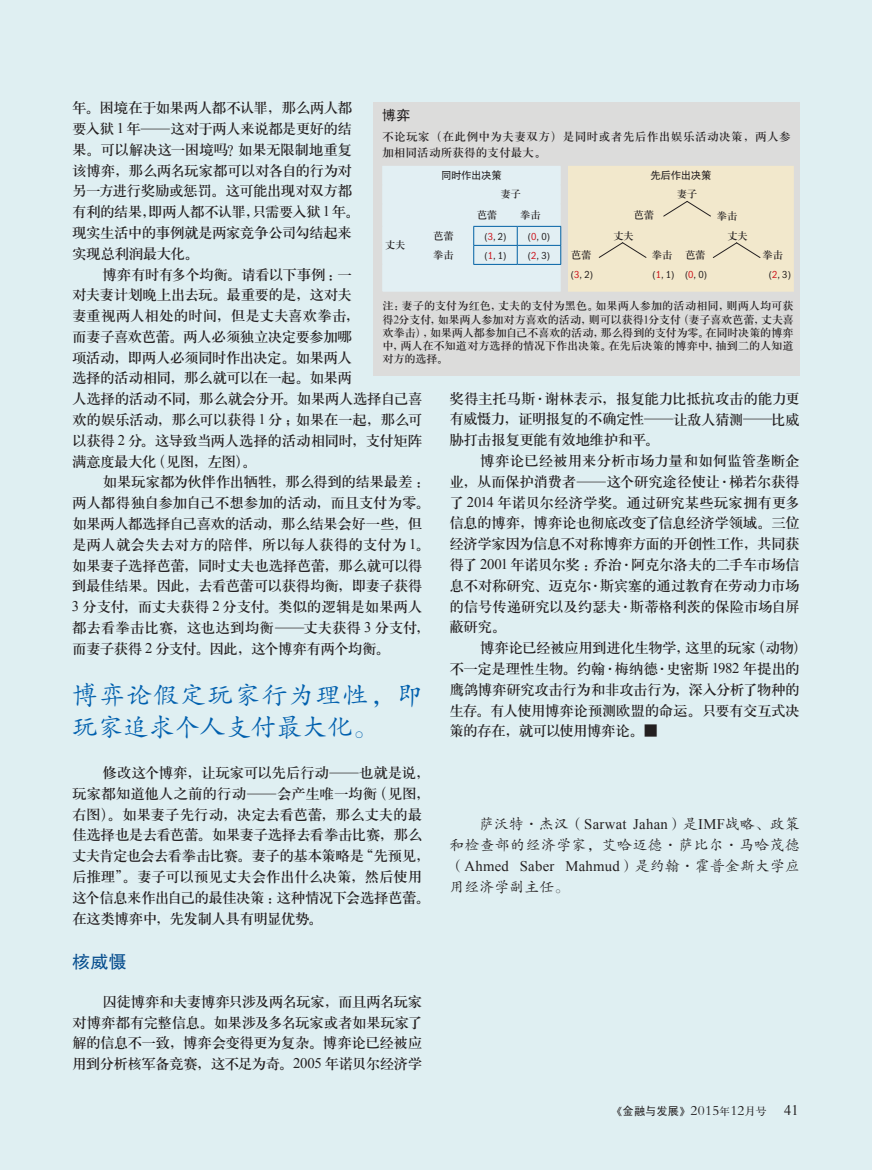
<style>
.page{position:relative;width:872px;height:1170px;background:#fff}
.page>*{position:absolute;margin:0;border:0;box-sizing:border-box;transform-origin:0 0}
.t1{font:25.5px/31.5px "FZKTJW GB1 0";letter-spacing:.03em;color:#0160ae}
.t2{font:17.7px "FZHTJW GB1 0";color:#084f8f}
.t3{font:14.7px/20.7px "H Ya 3 gj";letter-spacing:-.04em;color:#231f20}
.t4{font:14.7px "Times New Roman";letter-spacing:.02em;color:#231f20}
.t5{font:14.7px "FZKTK GBK1 0";letter-spacing:.04em;color:#231f20}
.t6{font:14.7px "FZKTK GBK1 0";letter-spacing:.02em;color:#231f20}
.t7{font:14.25px "FZBSJW GB1 0";letter-spacing:.02em;color:#231f20}
.t8{font:13.8px "FZHTJW GB1 0";color:#231f20}
.t9{font:11.7px/15.6px "H Ya 3 gj";letter-spacing:.03em;color:#231f20}
.t10{font:11.25px/13.2px "H Ya 3 gj";letter-spacing:-.01em;color:#231f20;text-align:justify}
.t11{font:condensed 10.5px "ITC Franklin Gothic Std";color:#231f20}
.t12{font:10.5px "H Ya 3 gj";letter-spacing:-.025em;color:#231f20}
.t13{font:10.5px "FZHTJW GB1 0";letter-spacing:-.04em;color:#231f20}
.s1{font-family:"Times New Roman"}
.s2{font-family:"FZKTJW GB1 0"}
.s3{color:#cd151d}
.s4{font-family:"FZKTK GBK1 0"}
.s5{font-family:"FZHTJW GB1 0";font-size:10.05px}
.s6{font-family:"Sim Hei";font-size:11.55px}
.s7{font-family:"FZS3 JW GB1 0";font-size:10.2px}
.s8{font-family:"FZS3 JW GB1 0";font-size:10.65px}
.s9{font-family:"Times New Roman";font-size:14.55px}
</style>
<div class="page">
<div style="left:0;top:0;width:872px;height:1169px;background:#dfeff2"></div>
<div style="left:373px;top:102px;width:427px;height:273px;background:#dcdcdb"></div>
<svg style="left:382px;top:166px;width:412px;height:126px"></svg>
<p class="t3" style="left:72px;top:97px;width:289px">年。困境在于如果两人都不认罪，那么两人都要入狱 <span class="s1">1</span> 年<span class="s2">—</span>这对于两人来说都是更好的结果。可以解决这一困境吗？如果无限制地重复该博弈，那么两名玩家都可以对各自的行为对另一方进行奖励或惩罚。这可能出现对双方都有利的结果，即两人都不认罪，只需要入狱 <span class="s1">1</span> 年。现实生活中的事例就是两家竞争公司勾结起来实现总利润最大化。</p>
<p class="t3" style="left:72px;top:264px;width:352px;text-indent:31px">博弈有时有多个均衡。请看以下事例：一<br>对夫妻计划晚上出去玩。最重要的是，这对夫<br>妻重视两人相处的时间，但是丈夫喜欢拳击，<br>而妻子喜欢芭蕾。两人必须独立决定要参加哪<br>项活动，即两人必须同时作出决定。如果两人<br>选择的活动相同，那么就可以在一起。如果两<br>人选择的活动不同，那么就会分开。如果两人选择自己喜欢的娱乐活动，那么可以获得 <span class="s1">1</span> 分；如果在一起，那么可以获得 <span class="s1">2</span> 分。这导致当两人选择的活动相同时，支付矩阵满意度最大化（见图，左图）。</p>
<p class="t3" style="left:72px;top:471px;width:359px;text-indent:31px">如果玩家都为伙伴作出牺牲，那么得到的结果最差：两人都得独自参加自己不想参加的活动，而且支付为零。如果两人都选择自己喜欢的活动，那么结果会好一些，但是两人就会失去对方的陪伴，所以每人获得的支付为 <span class="s1">1</span>。如果妻子选择芭蕾，同时丈夫也选择芭蕾，那么就可以得到最佳结果。因此，去看芭蕾可以获得均衡，即妻子获得<br><span class="s1">3</span> 分支付，而丈夫获得 <span class="s1">2</span> 分支付。类似的逻辑是如果两人都去看拳击比赛，这也达到均衡<span class="s2">—</span>丈夫获得 <span class="s1">3</span> 分支付，而妻子获得 <span class="s1">2</span> 分支付。因此，这个博弈有两个均衡。</p>
<p class="t8" style="left:382px;top:108px;width:30px">博弈</p>
<p class="t9" style="left:382px;top:129px;width:410px">不论玩家（在此例中为夫妻双方）是同时或者先后作出娱乐活动决策，两人参加相同活动所获得的支付最大。</p>
<p class="t13" style="left:441px;top:170px;width:62px">同时作出决策</p>
<p class="t13" style="left:650px;top:170px;width:63px">先后作出决策</p>
<p class="t12" style="left:500px;top:189px;width:22px">妻子</p>
<p class="t12" style="left:677px;top:189px;width:22px">妻子</p>
<p class="t12" style="left:477px;top:210px;width:22px">芭蕾</p>
<p class="t12" style="left:520px;top:210px;width:22px">拳击</p>
<p class="t12" style="left:633px;top:210px;width:22px">芭蕾</p>
<p class="t12" style="left:717px;top:211px;width:22px">拳击</p>
<p class="t12" style="left:385px;top:240px;width:22px">丈夫</p>
<p class="t12" style="left:433px;top:230px;width:22px">芭蕾</p>
<p class="t11" style="left:484px;top:231px;width:24px">(<span class="s3">3</span>, 2)</p>
<p class="t11" style="left:528px;top:231px;width:24px">(<span class="s3">0</span>, 0)</p>
<p class="t12" style="left:613px;top:230px;width:22px">丈夫</p>
<p class="t12" style="left:727px;top:230px;width:22px">丈夫</p>
<p class="t12" style="left:433px;top:249px;width:22px">拳击</p>
<p class="t11" style="left:484px;top:250px;width:24px">(<span class="s3">1</span>, 1)</p>
<p class="t11" style="left:528px;top:250px;width:24px">(<span class="s3">2</span>, 3)</p>
<p class="t12" style="left:571px;top:249px;width:22px">芭蕾</p>
<p class="t12" style="left:652px;top:249px;width:55px">拳击 芭蕾</p>
<p class="t12" style="left:762px;top:249px;width:22px">拳击</p>
<p class="t11" style="left:571px;top:269px;width:24px">(<span class="s3">3</span>, 2)</p>
<p class="t11" style="left:652px;top:269px;width:56px">(<span class="s3">1</span>, 1) (<span class="s3">0</span>, 0)</p>
<p class="t11" style="left:769px;top:269px;width:24px">(<span class="s3">2</span>, 3)</p>
<p class="t10" style="left:382px;top:299px;width:413px">注：妻子的支付为红色，丈夫的支付为黑色。如果两人参加的活动相同，则两人均可获得2分支付，如果两人参加对方喜欢的活动，则可以获得1分支付（妻子喜欢芭蕾，丈夫喜欢拳击），如果两人都参加自己不喜欢的活动，那么得到的支付为零。在同时决策的博弈中，两人在不知道对方选择的情况下作出决策。在先后决策的博弈中，抽到二的人知道对方的选择。</p>
<p class="t3" style="left:449px;top:388px;width:352px;text-align:justify">奖得主托马斯<span class="s2">·</span>谢林表示，报复能力比抵抗攻击的能力更有威慑力，证明报复的不确定性<span class="s2">—</span>让敌人猜测<span class="s2">—</span>比威胁打击报复更能有效地维护和平。</p>
<p class="t3" style="left:449px;top:450px;width:352px;text-align:justify;text-indent:31px">博弈论已经被用来分析市场力量和如何监管垄断企业，从而保护消费者<span class="s2">—</span>这个研究途径使让<span class="s2">·</span>梯若尔获得了 <span class="s1">2014</span> 年诺贝尔经济学奖。通过研究某些玩家拥有更多信息的博弈，博弈论也彻底改变了信息经济学领域。三位经济学家因为信息不对称博弈方面的开创性工作，共同获得了 <span class="s1">2001</span> 年诺贝尔奖：乔治<span class="s2">·</span>阿克尔洛夫的二手车市场信息不对称研究、迈克尔<span class="s2">·</span>斯宾塞的通过教育在劳动力市场的信号传递研究以及约瑟夫<span class="s2">·</span>斯蒂格利茨的保险市场自屏蔽研究。</p>
<p class="t3" style="left:449px;top:637px;width:359px;text-indent:31px">博弈论已经被应用到进化生物学，这里的玩家（动物）不一定是理性生物。约翰<span class="s2">·</span>梅纳德<span class="s2">·</span>史密斯 <span class="s1">1982</span> 年提出的鹰鸽博弈研究攻击行为和非攻击行为，深入分析了物种的生存。有人使用博弈论预测欧盟的命运。只要有交互式决策的存在，就可以使用博弈论。■</p>
<h1 class="t1" style="left:72px;top:680px;width:352px">博弈论假定玩家行为理性，即玩家追求个人支付最大化。</h1>
<p class="t3" style="left:72px;top:762px;width:359px;text-indent:31px">修改这个博弈，让玩家可以先后行动<span class="s2">—</span>也就是说，玩家都知道他人之前的行动<span class="s2">—</span>会产生唯一均衡（见图，右图）。如果妻子先行动，决定去看芭蕾，那么丈夫的最佳选择也是去看芭蕾。如果妻子选择去看拳击比赛，那么丈夫肯定也会去看拳击比赛。妻子的基本策略是“先预见，后推理”。妻子可以预见丈夫会作出什么决策，然后使用这个信息来作出自己的最佳决策：这种情况下会选择芭蕾。在这类博弈中，先发制人具有明显优势。</p>
<p class="t2" style="left:72px;top:951px;width:56px">核威慑</p>
<p class="t3" style="left:72px;top:990px;width:352px;text-align:justify;text-indent:31px">囚徒博弈和夫妻博弈只涉及两名玩家，而且两名玩家对博弈都有完整信息。如果涉及多名玩家或者如果玩家了解的信息不一致，博弈会变得更为复杂。博弈论已经被应用到分析核军备竞赛，这不足为奇。<span class="s1">2005</span> 年诺贝尔经济学</p>
<p class="t4" style="left:479px;top:813px;width:322px"><span class="s4">萨沃特</span><span class="s2">·</span><span class="s4">杰汉（</span>Sarwat Jahan<span class="s4">）是</span>IMF<span class="s4">战略、政策</span></p>
<p class="t5" style="left:449px;top:836px;width:352px">和检查部的经济学家，艾哈迈德<span class="s2">·</span>萨比尔<span class="s2">·</span>马哈茂德</p>
<p class="t4" style="left:449px;top:855px;width:352px"><span class="s4">（</span>Ahmed Saber Mahmud<span class="s4">）是约翰</span><span class="s2">·</span><span class="s4">霍普金斯大学应</span></p>
<p class="t6" style="left:449px;top:878px;width:121px">用经济学副主任。</p>
<p class="t7" style="left:613px;top:1102px;width:187px"><span class="s5">《</span><span class="s6">金融与发展</span><span class="s5">》</span> 2015<span class="s7">年</span>12<span class="s8">月号</span> <span class="s9">41</span></p>
</div>
